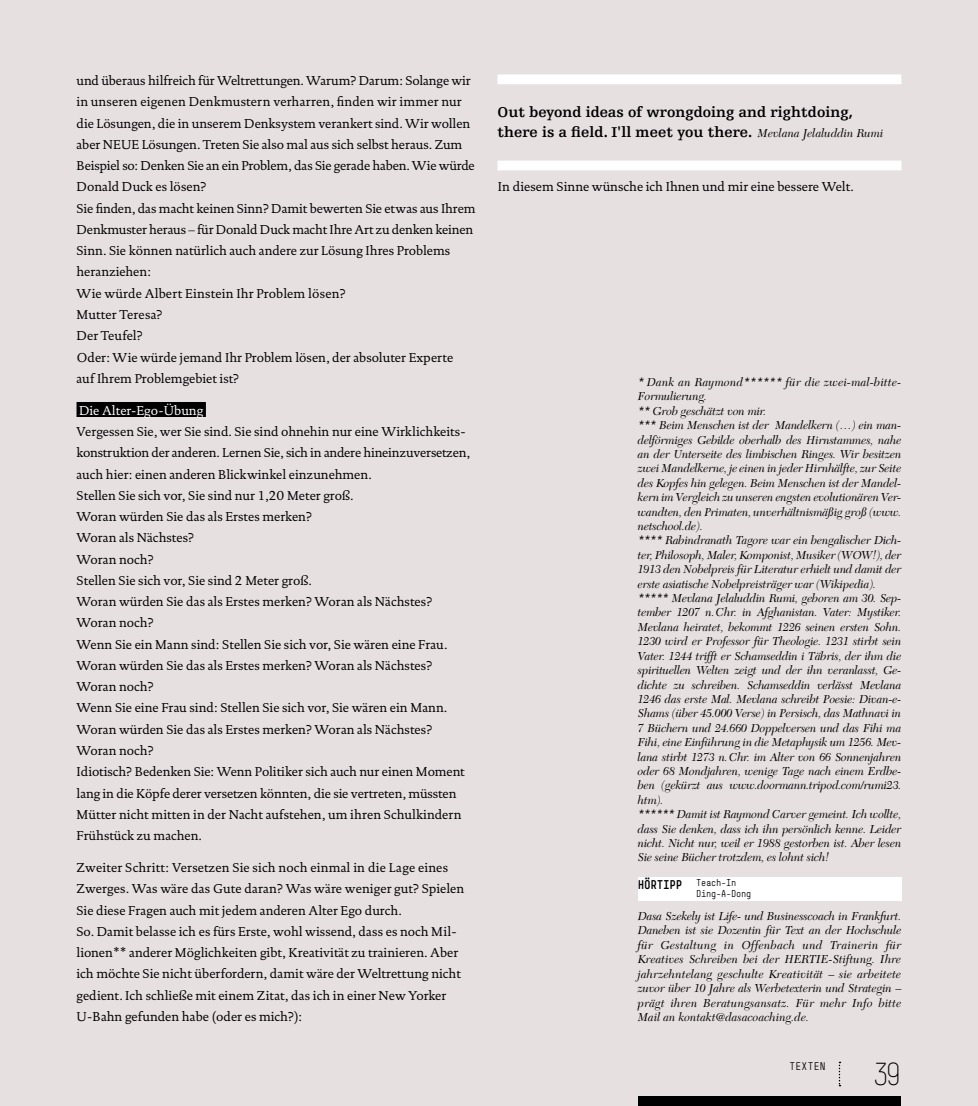
<style>
.page{position:relative;width:978px;height:1106px;background:#e7e0e1}
.page>*{position:absolute;margin:0;border:0;box-sizing:border-box;transform-origin:0 0}
.t1{font:300 30px "Simple";color:#000}
.t2{font:700 15px/19.5px "Egyptienne F";color:#000}
.t3{font:13.05px/21.3px "DTL Documenta T";color:#000}
.t4{font:13.05px "DTL Documenta T";color:#fff}
.t5{font:italic 12px/14.4px "New Caledonia LT";letter-spacing:-.015em;color:#000;text-align:justify}
.t6{font:700 12px "Simple";letter-spacing:-.02em;color:#000}
.t7{font:10.5px "Simple";letter-spacing:.03em;color:#000}
.t8{font:9.45px/10.8px "Simple";letter-spacing:-.02em;color:#000}
.s1{font-family:"New Caledonia LT";font-weight:400;font-style:italic;font-size:12px}
.s2{font-family:"Stone Serif Sem OSITCTT Sem Ita";font-style:normal}
</style>
<div class="page">
<div style="left:638px;top:877px;width:263px;height:23px;background:#fff"></div>
<div style="left:77px;top:402px;width:129px;height:15px;background:#000"></div>
<div style="left:497px;top:74px;width:404px;height:10px;background:#fff"></div>
<div style="left:497px;top:161px;width:404px;height:9px;background:#fff"></div>
<svg style="left:839px;top:1061px;width:1px;height:25px"></svg>
<div style="left:639px;top:1096px;width:262px;height:10px;background:#000"></div>
<p class="t3" style="left:77px;top:70px;width:401px">und überaus hilfreich für Weltrettungen. Warum? Darum: Solange wir in unseren eigenen Denkmustern verharren, finden wir immer nur die Lösungen, die in unserem Denksystem verankert sind. Wir wollen aber NEUE Lösungen. Treten Sie also mal aus sich selbst heraus. Zum Beispiel so: Denken Sie an ein Problem, das Sie gerade haben. Wie würde Donald Duck es lösen?<br>Sie finden, das macht keinen Sinn? Damit bewerten Sie etwas aus Ihrem Denkmuster heraus – für Donald Duck macht Ihre Art zu denken keinen Sinn. Sie können natürlich auch andere zur Lösung Ihres Problems heranziehen:<br>Wie würde Albert Einstein Ihr Problem lösen?<br>Mutter Teresa?<br>Der Teufel?<br>Oder: Wie würde jemand Ihr Problem lösen, der absoluter Experte<br>auf Ihrem Problemgebiet ist?</p>
<p class="t4" style="left:79px;top:402px;width:126px">Die Alter-Ego-Übung</p>
<p class="t3" style="left:77px;top:421px;width:395px">Vergessen Sie, wer Sie sind. Sie sind ohnehin nur eine Wirklichkeits&shy;konstruktion der anderen. Lernen Sie, sich in andere hineinzuversetzen, auch hier: einen anderen Blickwinkel einzunehmen.<br>Stellen Sie sich vor, Sie sind nur 1,20 Meter groß.<br>Woran würden Sie das als Erstes merken?<br>Woran als Nächstes?<br>Woran noch?<br>Stellen Sie sich vor, Sie sind 2 Meter groß.<br>Woran würden Sie das als Erstes merken? Woran als Nächstes?<br>Woran noch?<br>Wenn Sie ein Mann sind: Stellen Sie sich vor, Sie wären eine Frau.<br>Woran würden Sie das als Erstes merken? Woran als Nächstes?<br>Woran noch?<br>Wenn Sie eine Frau sind: Stellen Sie sich vor, Sie wären ein Mann.<br>Woran würden Sie das als Erstes merken? Woran als Nächstes?<br>Woran noch?<br>Idiotisch? Bedenken Sie: Wenn Politiker sich auch nur einen Moment lang in die Köpfe derer versetzen könnten, die sie vertreten, müssten Mütter nicht mitten in der Nacht aufstehen, um ihren Schulkindern Frühstück zu machen.</p>
<p class="t3" style="left:77px;top:856px;width:389px">Zweiter Schritt: Versetzen Sie sich noch einmal in die Lage eines Zwerges. Was wäre das Gute daran? Was wäre weniger gut? Spielen Sie diese Fragen auch mit jedem anderen Alter Ego durch.<br>So. Damit belasse ich es fürs Erste, wohl wissend, dass es noch Mil&shy;lionen** anderer Möglichkeiten gibt, Kreativität zu trainieren. Aber ich möchte Sie nicht überfordern, damit wäre der Weltrettung nicht gedient. Ich schließe mit einem Zitat, das ich in einer New Yorker U-Bahn gefunden habe (oder es mich?):</p>
<p class="t2" style="left:497px;top:103px;width:388px">Out beyond ideas of wrongdoing and rightdoing, there is a field. I'll meet you there. <span class="s1">Mevlana Jelaluddin Rumi</span></p>
<p class="t3" style="left:498px;top:176px;width:357px">In diesem Sinne wünsche ich Ihnen und mir eine bessere Welt.</p>
<p class="t5" style="left:638px;top:375px;width:265px;text-align:left"><span class="s2">*</span> Dank an Raymond<span class="s2">******</span> für die zwei-mal-bitte-Formulierung.<br><span class="s2">**</span> Grob geschätzt von mir.<br><span class="s2">***</span> Beim Menschen ist der Mandelkern (…) ein man&shy;delförmiges Gebilde oberhalb des Hirnstammes, nahe an der Unterseite des limbischen Ringes. Wir besitzen zwei Mandelkerne, je einen in jeder Hirnhälfte, zur Seite des Kopfes hin gelegen. Beim Menschen ist der Mandel&shy;kern im Vergleich zu unseren engsten evolutionären Ver&shy;wandten, den Primaten, unverhältnismäßig groß (www. netschool.de).<br><span class="s2">****</span> Rabindranath Tagore war ein bengalischer Dich&shy;ter, Philosoph, Maler, Komponist, Musiker (WOW!), der 1913 den Nobelpreis für Literatur erhielt und damit der erste asiatische Nobelpreisträger war (Wikipedia). <span class="s2">*****</span> Mevlana Jelaluddin Rumi, geboren am 30. Sep&shy;tember 1207 n.Chr. in Afghanistan. Vater: Mystiker.<br>Mevlana heiratet, bekommt 1226 seinen ersten Sohn.<br>1230 wird er Professor für Theologie. 1231 stirbt sein Vater. 1244 trifft er Schamseddin i Täbris, der ihm die spirituellen Welten zeigt und der ihn veranlasst, Ge&shy;dichte zu schreiben. Schamseddin verlässt Mevlana 1246 das erste Mal. Mevlana schreibt Poesie: Divan-e-Shams (über 45.000 Verse) in Persisch, das Mathnavi in 7 Büchern und 24.660 Doppelversen und das Fihi ma Fihi, eine Einführung in die Metaphysik um 1256. Mev&shy;lana stirbt 1273 n.Chr. im Alter von 66 Sonnenjahren oder 68 Mondjahren, wenige Tage nach einem Erdbe&shy;ben (gekürzt aus www.doormann.tripod.com/rumi23. htm).<br><span class="s2">******</span> Damit ist Raymond Carver gemeint. Ich wollte, dass Sie denken, dass ich ihn persönlich kenne. Leider nicht. Nicht nur, weil er 1988 gestorben ist. Aber lesen Sie seine Bücher trotzdem, es lohnt sich!</p>
<p class="t6" style="left:638px;top:877px;width:46px">HÖRTIPP</p>
<p class="t8" style="left:696px;top:877px;width:57px">Teach-In<br>Ding-A-Dong</p>
<p class="t5" style="left:638px;top:909px;width:265px">Dasa Szekely ist Life- und Businesscoach in Frankfurt.<br>Daneben ist sie Dozentin für Text an der Hochschule für Gestaltung in Offenbach und Trainerin für Kreatives Schreiben bei der HERTIE-Stiftung. Ihre jahrzehntelang geschulte Kreativität – sie arbeitete zuvor über 10 Jahre als Werbetexterin und Strategin – prägt ihren Beratungsansatz. Für mehr Info bitte Mail an kontakt@dasacoaching.de.</p>
<p class="t7" style="left:789px;top:1059px;width:38px">Texten</p>
<h1 class="t1" style="left:872px;top:1056px;width:31px">39</h1>
</div>
